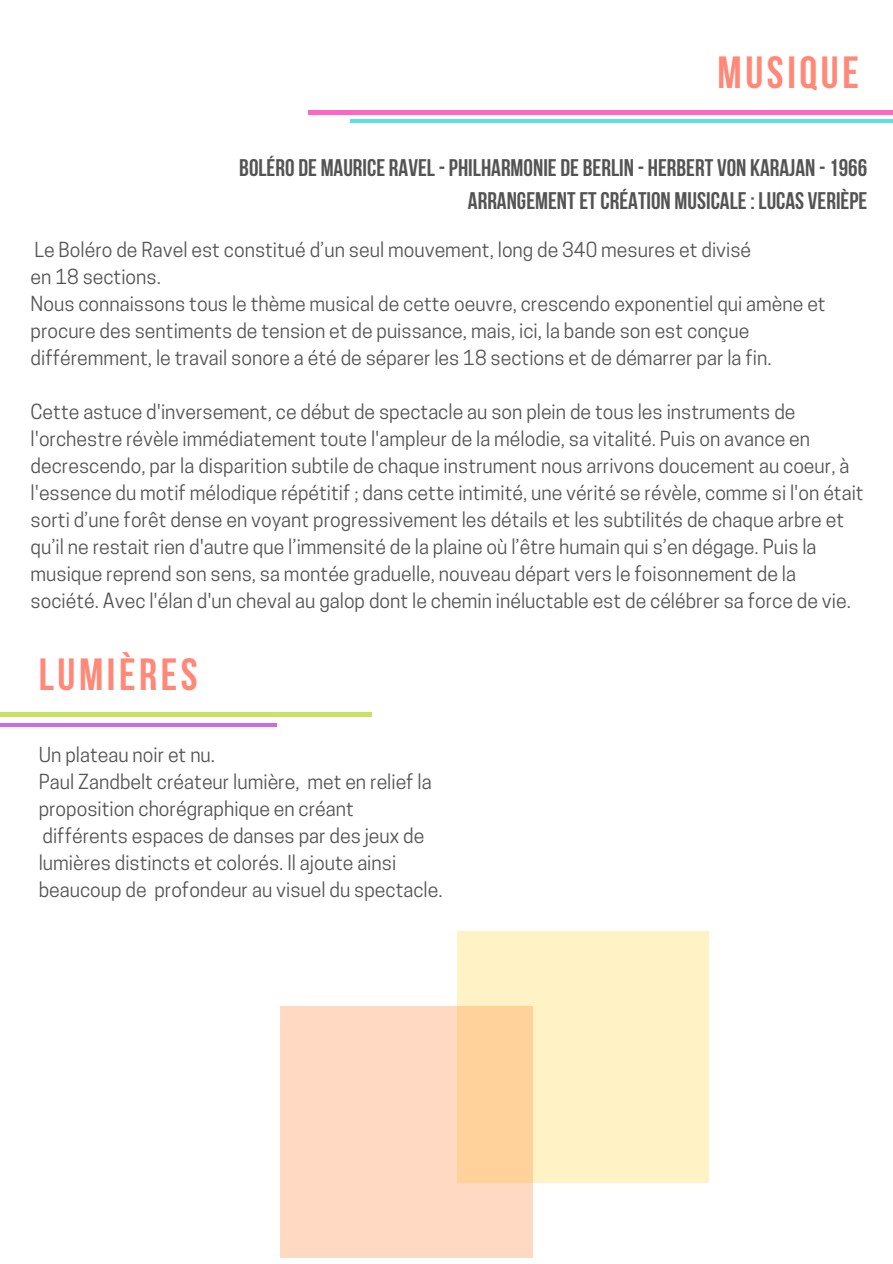
<style>
.page{position:relative;width:893px;height:1264px;background:#fff}
.page>*{position:absolute;margin:0;border:0;box-sizing:border-box;transform-origin:0 0}
.t1{font:700 44.85px "Bebas Neue";letter-spacing:.08em;color:#ff8979}
.t2{font:700 24px/32.5px "Bebas Neue";color:#545454;text-align:right}
.t3{font:19.5px/27px "Cooper Hewitt";color:#545454}
</style>
<div class="page">
<hr style="left:308px;top:111px;width:584px;height:3px;background:#ff66c4">
<hr style="left:350px;top:119px;width:542px;height:4px;background:#5ce1e6">
<hr style="left:0;top:712px;width:372px;height:4px;background:#c9e265">
<hr style="left:0;top:723px;width:277px;height:3px;background:#cb6ce6">
<div style="left:457px;top:931px;width:251px;height:251px;background:#fff3c5"></div>
<svg style="left:280px;top:1006px;width:253px;height:250px;background:#ffd7b8"></svg>
<h1 class="t1" style="left:717px;top:54px;width:143px">MUSIQUE</h1>
<p class="t2" style="left:239px;top:154px;width:629px">BOLÉRO DE MAURICE RAVEL-PHILHARMONIE DE BERLIN - HERBERT VON KARAJAN -1966<br>ARRANGEMENTETCRÉATION MUSICALE: LUCAS VERIÈPE</p>
<p class="t3" style="left:31px;top:238px;width:796px">Le Boléro de Ravel est constitué d’un seul mouvement, long de 340 mesures et divisé<br>en 18 sections.<br>Nous connaissons tous le thème musical de cette oeuvre, crescendo exponentiel qui amène et procure des sentiments de tension et de puissance, mais, ici, la bande son est conçue différemment, le travail sonore a été de séparer les 18 sections et de démarrer par la fin.</p>
<p class="t3" style="left:31px;top:400px;width:834px">Cette astuce d'inversement, ce début de spectacle au son plein de tous les instruments de l'orchestre révèle immédiatement toute l'ampleur de la mélodie, sa vitalité. Puis on avance en decrescendo, par la disparition subtile de chaque instrument nous arrivons doucement au coeur, à l'essence du motif mélodique répétitif ; dans cette intimité, une vérité se révèle, comme si l'on était sorti d’une forêt dense en voyant progressivement les détails et les subtilités de chaque arbre et qu’il ne restait rien d'autre que l’immensité de la plaine où l’être humain qui s’en dégage. Puis la musique reprend son sens, sa montée graduelle, nouveau départ vers le foisonnement de la société. Avec l'élan d'un cheval au galop dont le chemin inéluctable est de célébrer sa force de vie.</p>
<h1 class="t1" style="left:39px;top:656px;width:160px">LUMIÈRES</h1>
<p class="t3" style="left:39px;top:743px;width:405px">Un plateau noir et nu.<br>Paul Zandbelt créateur lumière, met en relief la proposition chorégraphique en créant différents espaces de danses par des jeux de lumières distincts et colorés. Il ajoute ainsi beaucoup de profondeur au visuel du spectacle.</p>
</div>
